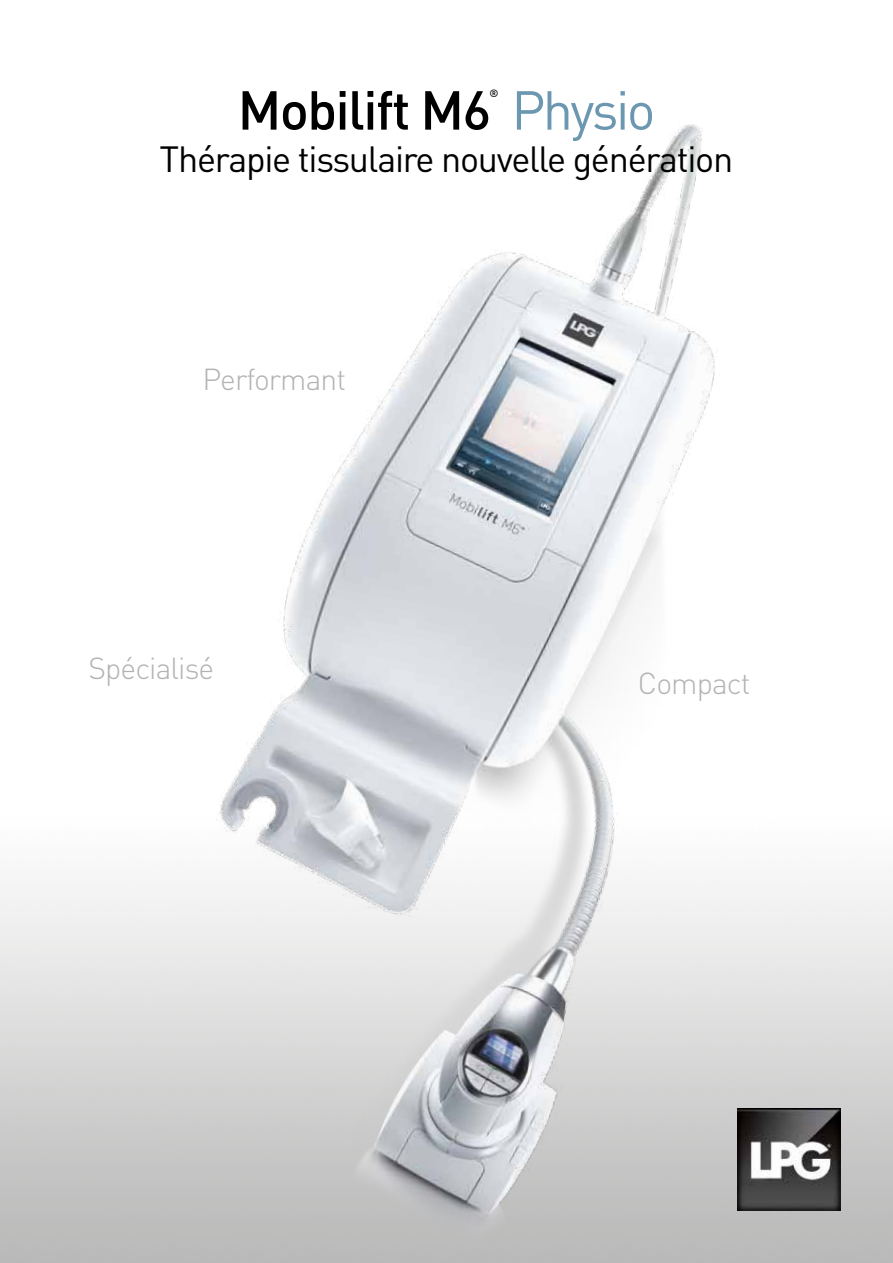
<style>
.page{position:relative;width:893px;height:1263px;background:#fff}
.page>*{position:absolute;margin:0;border:0;box-sizing:border-box;transform-origin:0 0}
.t1{font:500 54px "DIN";letter-spacing:-.03em;color:#000}
.t2{font:36px "DIN";letter-spacing:-.035em;color:#000}
.t3{font:300 30px "DIN";letter-spacing:-.03em;color:#b3b2b2}
.t4{font:500 10.5px "DIN";color:#000}
.s1{font-weight:400;color:#6c97b1}
</style>
<div class="page">
<img style="left:73px;top:124px;width:820px;height:1139px">
<p class="t4" style="left:490px;top:86px;width:11px">®</p>
<h1 class="t1" style="left:238px;top:76px;width:419px">Mobilift M6 <span class="s1">Physio</span></h1>
<p class="t2" style="left:160px;top:137px;width:575px">Thérapie tissulaire nouvelle génération</p>
<p class="t3" style="left:203px;top:361px;width:145px">Performant</p>
<p class="t3" style="left:89px;top:650px;width:127px">Spécialisé</p>
<p class="t3" style="left:638px;top:665px;width:114px">Compact</p>
</div>
